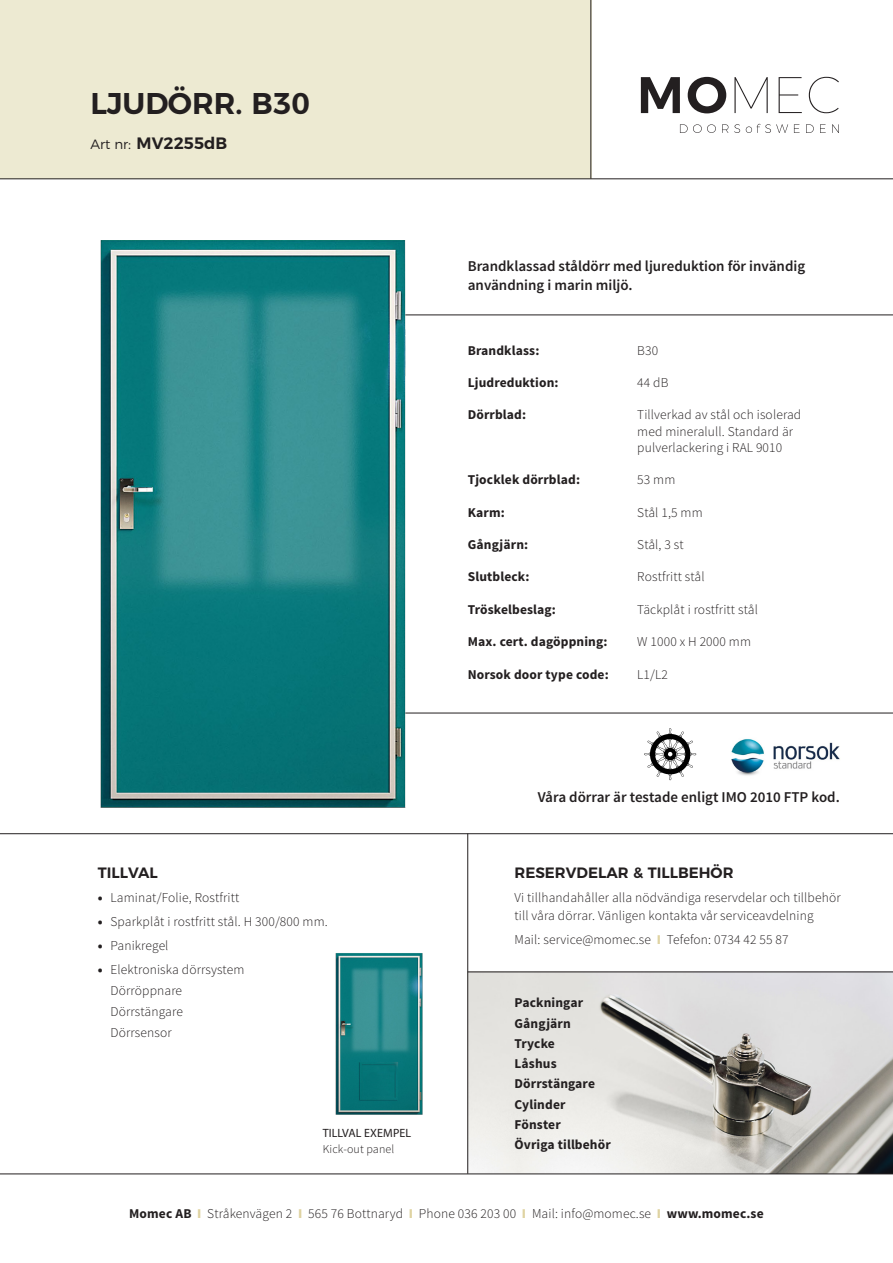
<style>
.page{position:relative;width:893px;height:1263px;background:#fff}
.page>*{position:absolute;margin:0;border:0;box-sizing:border-box;transform-origin:0 0}
.t1{font:600 30px "Montserrat";color:#231f20}
.t2{font:600 16.5px "Montserrat";color:#231f20}
.t3{font:600 15px/19.5px "Source Sans Pro";color:#231f20}
.t4{font:600 15px "Montserrat";color:#231f20}
.t5{font:300 13.5px/18px "Source Sans Pro";letter-spacing:.01em;color:#231f20}
.t6{font:700 13.5px "Source Sans Pro";letter-spacing:.01em;color:#231f20}
.t7{font:12px "Myriad Pro";letter-spacing:.01em;color:#231f20}
.t8{font:300 12px "Source Sans Pro";letter-spacing:.01em;color:#231f20}
.s1{font-weight:300;font-size:13.5px}
.s2{font-weight:300;font-size:15px}
.s3{font-weight:900}
.s4{font-weight:900;color:#dfd3a2}
.s5{font-weight:700}
</style>
<div class="page">
<hr style="left:387px;top:315px;width:506px;height:1px;background:#231f20">
<div style="left:0;top:0;width:591px;height:179px;background:#edead2"></div>
<svg style="left:680px;top:124px;width:36px;height:9px"></svg>
<svg style="left:722px;top:124px;width:6px;height:9px"></svg>
<svg style="left:734px;top:124px;width:6px;height:9px"></svg>
<svg style="left:746px;top:124px;width:42px;height:9px"></svg>
<svg style="left:794px;top:124px;width:6px;height:9px"></svg>
<svg style="left:806px;top:124px;width:8px;height:9px"></svg>
<svg style="left:820px;top:124px;width:6px;height:9px"></svg>
<svg style="left:832px;top:124px;width:7px;height:9px"></svg>
<svg style="left:734px;top:77px;width:34px;height:36px"></svg>
<svg style="left:779px;top:77px;width:23px;height:36px"></svg>
<svg style="left:809px;top:77px;width:30px;height:36px"></svg>
<svg style="left:641px;top:77px;width:39px;height:36px"></svg>
<svg style="left:688px;top:77px;width:38px;height:36px"></svg>
<hr style="left:0;top:179px;width:893px;height:1px;background:#231f20">
<hr style="left:591px;top:0;width:1px;height:179px;background:#231f20">
<hr style="left:387px;top:713px;width:506px;height:1px;background:#231f20">
<img style="left:468px;top:973px;width:425px;height:201px">
<hr style="left:468px;top:972px;width:425px;height:1px;background:#231f20">
<hr style="left:0;top:1174px;width:893px;height:1px;background:#231f20">
<hr style="left:0;top:833px;width:893px;height:1px;background:#231f20">
<hr style="left:467px;top:833px;width:1px;height:341px;background:#231f20">
<svg style="left:644px;top:728px;width:52px;height:52px"></svg>
<img style="left:731px;top:739px;width:109px;height:37px">
<img style="left:100px;top:240px;width:311px;height:568px">
<img style="left:335px;top:953px;width:88px;height:162px">
<p class="t1" style="left:90px;top:79px;width:221px">LJUDÖRR. B30</p>
<p class="t2" style="left:90px;top:130px;width:138px"><span class="s1">Art nr</span><span class="s2">:</span> MV2255dB</p>
<p class="t4" style="left:98px;top:860px;width:61px">TILLVAL</p>
<p class="t5" style="left:98px;top:888px;width:143px"><span class="s3">•</span> Laminat/Folie, Rostfritt</p>
<p class="t5" style="left:98px;top:912px;width:231px"><span class="s3">•</span> Sparkplåt i rostfritt stål. H 300/800 mm.</p>
<p class="t5" style="left:98px;top:936px;width:72px"><span class="s3">•</span> Panikregel</p>
<p class="t5" style="left:98px;top:960px;width:148px"><span class="s3">•</span> Elektroniska dörrsystem</p>
<p class="t5" style="left:111px;top:981px;width:73px">Dörröppnare</p>
<p class="t5" style="left:111px;top:1002px;width:74px">Dörrstängare</p>
<p class="t5" style="left:111px;top:1023px;width:63px">Dörrsensor</p>
<p class="t7" style="left:323px;top:1125px;width:90px">TILLVAL EXEMPEL</p>
<p class="t8" style="left:323px;top:1142px;width:73px">Kick-out panel</p>
<p class="t3" style="left:468px;top:256px;width:339px">Brandklassad ståldörr med ljureduktion för invändig användning i marin miljö.</p>
<p class="t6" style="left:468px;top:341px;width:73px">Brandklass:</p>
<p class="t5" style="left:637px;top:341px;width:22px">B30</p>
<p class="t6" style="left:468px;top:374px;width:92px">Ljudreduktion:</p>
<p class="t5" style="left:637px;top:374px;width:33px">44 dB</p>
<p class="t6" style="left:468px;top:406px;width:60px">Dörrblad:</p>
<p class="t5" style="left:637px;top:406px;width:166px">Tillverkad av stål och isolerad</p>
<p class="t5" style="left:637px;top:422px;width:157px">med mineralull. Standard är</p>
<p class="t5" style="left:637px;top:438px;width:147px">pulverlackering i RAL 9010</p>
<p class="t6" style="left:468px;top:471px;width:114px">Tjocklek dörrblad:</p>
<p class="t5" style="left:637px;top:471px;width:40px">53 mm</p>
<p class="t6" style="left:468px;top:503px;width:39px">Karm:</p>
<p class="t5" style="left:637px;top:503px;width:67px">Stål 1,5 mm</p>
<p class="t6" style="left:468px;top:536px;width:62px">Gångjärn:</p>
<p class="t5" style="left:637px;top:536px;width:48px">Stål, 3 st</p>
<p class="t6" style="left:468px;top:568px;width:63px">Slutbleck:</p>
<p class="t5" style="left:637px;top:568px;width:69px">Rostfritt stål</p>
<p class="t6" style="left:468px;top:601px;width:90px">Tröskelbeslag:</p>
<p class="t5" style="left:637px;top:600px;width:122px">Täckplåt i rostfritt stål</p>
<p class="t6" style="left:468px;top:633px;width:141px">Max. cert. dagöppning:</p>
<p class="t5" style="left:637px;top:633px;width:115px">W 1000 x H 2000 mm</p>
<p class="t6" style="left:468px;top:665px;width:143px">Norsok door type code:</p>
<p class="t5" style="left:637px;top:665px;width:32px">L1/L2</p>
<p class="t3" style="left:538px;top:788px;width:304px">Våra dörrar är testade enligt IMO 2010 FTP kod.</p>
<p class="t4" style="left:514px;top:860px;width:220px">RESERVDELAR &amp; TILLBEHÖR</p>
<p class="t5" style="left:514px;top:888px;width:328px">Vi tillhandahåller alla nödvändiga reservdelar och tillbehör till våra dörrar. Vänligen kontakta vår serviceavdelning</p>
<p class="t5" style="left:514px;top:930px;width:276px">Mail: service@momec.se <span class="s4">I</span> Tefefon: 0734 42 55 87</p>
<p class="t6" style="left:514px;top:994px;width:70px">Packningar</p>
<p class="t6" style="left:514px;top:1014px;width:58px">Gångjärn</p>
<p class="t6" style="left:514px;top:1035px;width:42px">Trycke</p>
<p class="t6" style="left:514px;top:1055px;width:44px">Låshus</p>
<p class="t6" style="left:514px;top:1075px;width:82px">Dörrstängare</p>
<p class="t6" style="left:514px;top:1095px;width:52px">Cylinder</p>
<p class="t6" style="left:514px;top:1116px;width:48px">Fönster</p>
<p class="t6" style="left:514px;top:1136px;width:98px">Övriga tillbehör</p>
<p class="t5" style="left:129px;top:1204px;width:636px"><span class="s5">Momec AB</span> <span class="s4">I</span> Stråkenvägen 2 <span class="s4">I</span> 565 76 Bottnaryd <span class="s4">I</span> Phone 036 203 00 <span class="s4">I</span> Mail: info@momec.se <span class="s4">I</span> <span class="s5">www.momec.se</span></p>
</div>
